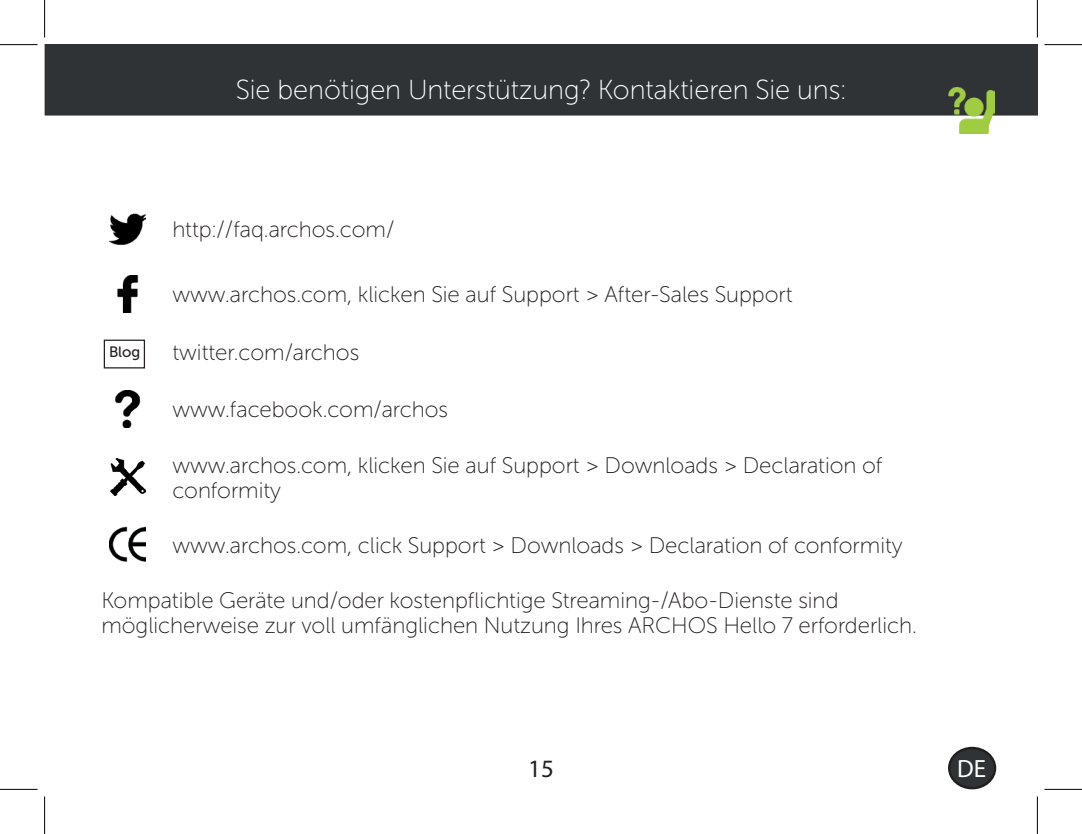
<style>
.page{position:relative;width:1082px;height:834px;background:#fff}
.page>*{position:absolute;margin:0;border:0;box-sizing:border-box;transform-origin:0 0}
.t1{font:27.5px "Museo Sans Rounded 100";color:#fff}
.t2{font:25px "Myriad Pro";color:#231f20}
.t3{font:25px "Myriad Pro";color:#fff}
.t4{font:22.5px/25px "Museo Sans Rounded 100";color:#231f20}
.t5{font:15px "Museo Sans Rounded 500";color:#231f20}
</style>
<div class="page">
<div style="left:45px;top:45px;width:992px;height:70px;background:#2f3336"></div>
<img style="left:948px;top:87px;width:46px;height:46px">
<div style="left:949px;top:747px;width:45px;height:40px;background:#2f3336;border-radius:50%"></div>
<div style="left:947px;top:746px;width:49px;height:43px;border:2px solid #231f20;border-radius:50%"></div>
<img style="left:109px;top:213px;width:37px;height:32px">
<img style="left:117px;top:275px;width:22px;height:37px">
<img style="left:115px;top:390px;width:26px;height:37px">
<img style="left:110px;top:458px;width:36px;height:37px">
<img style="left:109px;top:526px;width:36px;height:36px">
<div style="left:104px;top:339px;width:41px;height:29px;border:1px solid #231f20"></div>
<hr style="left:0;top:44px;width:38px;height:1px;background:#000">
<hr style="left:1044px;top:44px;width:37px;height:1px;background:#000">
<hr style="left:0;top:788px;width:38px;height:1px;background:#000">
<hr style="left:1044px;top:788px;width:37px;height:1px;background:#000">
<hr style="left:44px;top:0;width:1px;height:37px;background:#000">
<hr style="left:44px;top:796px;width:1px;height:37px;background:#000">
<hr style="left:1036px;top:0;width:1px;height:37px;background:#000">
<hr style="left:1036px;top:796px;width:1px;height:37px;background:#000">
<p class="t1" style="left:236px;top:75px;width:612px">Sie benötigen Unterstützung? Kontaktieren Sie uns:</p>
<p class="t4" style="left:172px;top:217px;width:223px">http://faq.archos.com/</p>
<p class="t4" style="left:172px;top:282px;width:621px">www.archos.com, klicken Sie auf Support &gt; After-Sales Support</p>
<p class="t5" style="left:109px;top:343px;width:33px">Blog</p>
<p class="t4" style="left:172px;top:340px;width:188px">twitter.com/archos</p>
<p class="t4" style="left:172px;top:397px;width:277px">www.facebook.com/archos</p>
<p class="t4" style="left:172px;top:452px;width:711px">www.archos.com, klicken Sie auf Support &gt; Downloads &gt; Declaration of conformity</p>
<p class="t4" style="left:172px;top:532px;width:731px">www.archos.com, click Support &gt; Downloads &gt; Declaration of conformity</p>
<p class="t4" style="left:101px;top:587px;width:817px">Kompatible Geräte und/oder kostenpflichtige Streaming-/Abo-Dienste sind möglicherweise zur voll umfänglichen Nutzung Ihres ARCHOS Hello 7 erforderlich.</p>
<p class="t2" style="left:528px;top:753px;width:27px">15</p>
<p class="t3" style="left:957px;top:753px;width:30px">DE</p>
</div>
